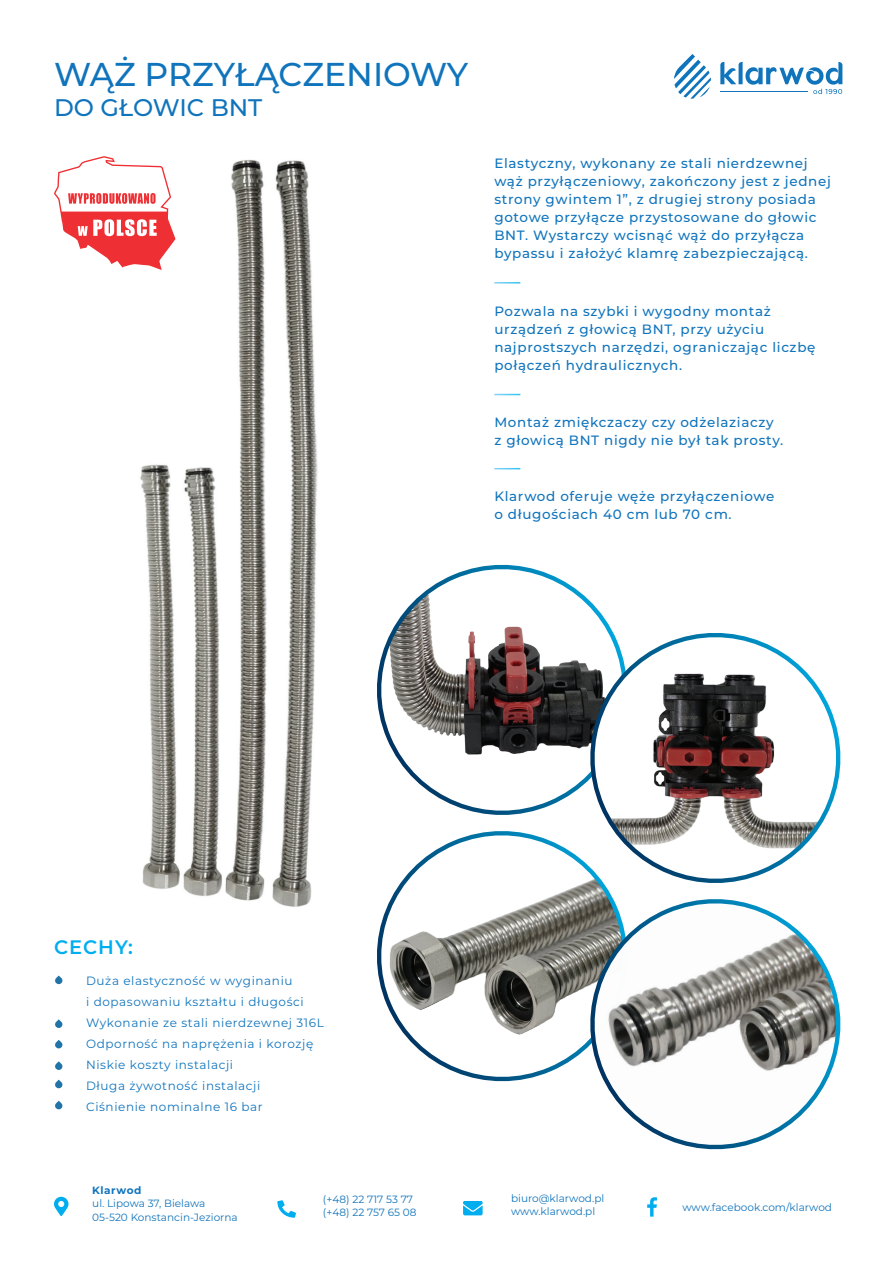
<style>
.page{position:relative;width:893px;height:1263px;background:#fff}
.page>*{position:absolute;margin:0;border:0;box-sizing:border-box;transform-origin:0 0}
.t1{font:500 33px "Montserrat";color:#1074bc}
.t2{font:500 24px "Montserrat";color:#1074bc}
.t3{font:600 19.5px "Montserrat";letter-spacing:.05em;color:#00aeef}
.t4{font:500 13.5px/18px "Montserrat";letter-spacing:.05em;color:#1074bc}
.t5{font:12px/21px "Montserrat";letter-spacing:.05em;color:#1074bc}
.t6{font:10.5px/13.5px "Montserrat";color:#1074bc}
.t7{font:700 10.5px "Montserrat";letter-spacing:.05em;color:#1074bc}
</style>
<div class="page">
<img style="left:140px;top:159px;width:178px;height:748px">
<svg style="left:463px;top:1201px;width:20px;height:14px"></svg>
<svg style="left:54px;top:1197px;width:14px;height:19px"></svg>
<svg style="left:277px;top:1200px;width:19px;height:18px"></svg>
<svg style="left:647px;top:1197px;width:10px;height:19px"></svg>
<svg style="left:494px;top:394px;width:26px;height:1px"></svg>
<svg style="left:494px;top:468px;width:26px;height:1px"></svg>
<svg style="left:720px;top:62px;width:122px;height:32px"></svg>
<hr style="left:720px;top:91px;width:88px;height:1px;background:#1074bc">
<svg style="left:674px;top:54px;width:37px;height:45px"></svg>
<svg style="left:55px;top:975px;width:7px;height:9px"></svg>
<svg style="left:55px;top:1019px;width:7px;height:9px"></svg>
<svg style="left:55px;top:1061px;width:7px;height:9px"></svg>
<svg style="left:55px;top:1040px;width:7px;height:8px"></svg>
<svg style="left:55px;top:1080px;width:7px;height:8px"></svg>
<svg style="left:55px;top:1101px;width:7px;height:8px"></svg>
<svg style="left:377px;top:831px;width:199px;height:251px"></svg>
<svg style="left:377px;top:564px;width:227px;height:251px"></svg>
<svg style="left:576px;top:897px;width:265px;height:253px"></svg>
<svg style="left:576px;top:618px;width:265px;height:279px"></svg>
<svg style="left:54px;top:156px;width:122px;height:114px"></svg>
<h1 class="t1" style="left:54px;top:51px;width:416px">WĄŻ PRZYŁĄCZENIOWY</h1>
<h2 class="t2" style="left:54px;top:91px;width:210px">DO GŁOWIC BNT</h2>
<p class="t4" style="left:494px;top:154px;width:338px">Elastyczny, wykonany ze stali nierdzewnej wąż przyłączeniowy, zakończony jest z jednej strony gwintem 1”, z drugiej strony posiada gotowe przyłącze przystosowane do głowic BNT. Wystarczy wcisnąć wąż do przyłącza bypassu i założyć klamrę zabezpieczającą.</p>
<p class="t4" style="left:494px;top:301px;width:323px">Pozwala na szybki i wygodny montaż urządzeń z głowicą BNT, przy użyciu najprostszych narzędzi, ograniczając liczbę połączeń hydraulicznych.</p>
<p class="t4" style="left:494px;top:412px;width:290px">Montaż zmiękczaczy czy odżelaziaczy z głowicą BNT nigdy nie był tak prosty.</p>
<p class="t4" style="left:494px;top:487px;width:282px">Klarwod oferuje węże przyłączeniowe o długościach 40 cm lub 70 cm.</p>
<h3 class="t3" style="left:54px;top:933px;width:80px">CECHY:</h3>
<p class="t5" style="left:86px;top:969px;width:239px">Duża elastyczność w wyginaniu<br>i dopasowaniu kształtu i długości<br>Wykonanie ze stali nierdzewnej 316L<br>Odporność na naprężenia i korozję<br>Niskie koszty instalacji<br>Długa żywotność instalacji<br>Ciśnienie nominalne 16 bar</p>
<p class="t7" style="left:92px;top:1182px;width:51px">Klarwod</p>
<p class="t6" style="left:92px;top:1196px;width:147px">ul. Lipowa 37, Bielawa<br>05-520 Konstancin-Jeziorna</p>
<p class="t6" style="left:323px;top:1192px;width:95px">(+48) 22 717 53 77 (+48) 22 757 65 08</p>
<p class="t6" style="left:511px;top:1192px;width:95px;line-height:12.6px">biuro@klarwod.pl www.klarwod.pl</p>
<p class="t6" style="left:682px;top:1200px;width:151px">www.facebook.com/klarwod</p>
</div>
